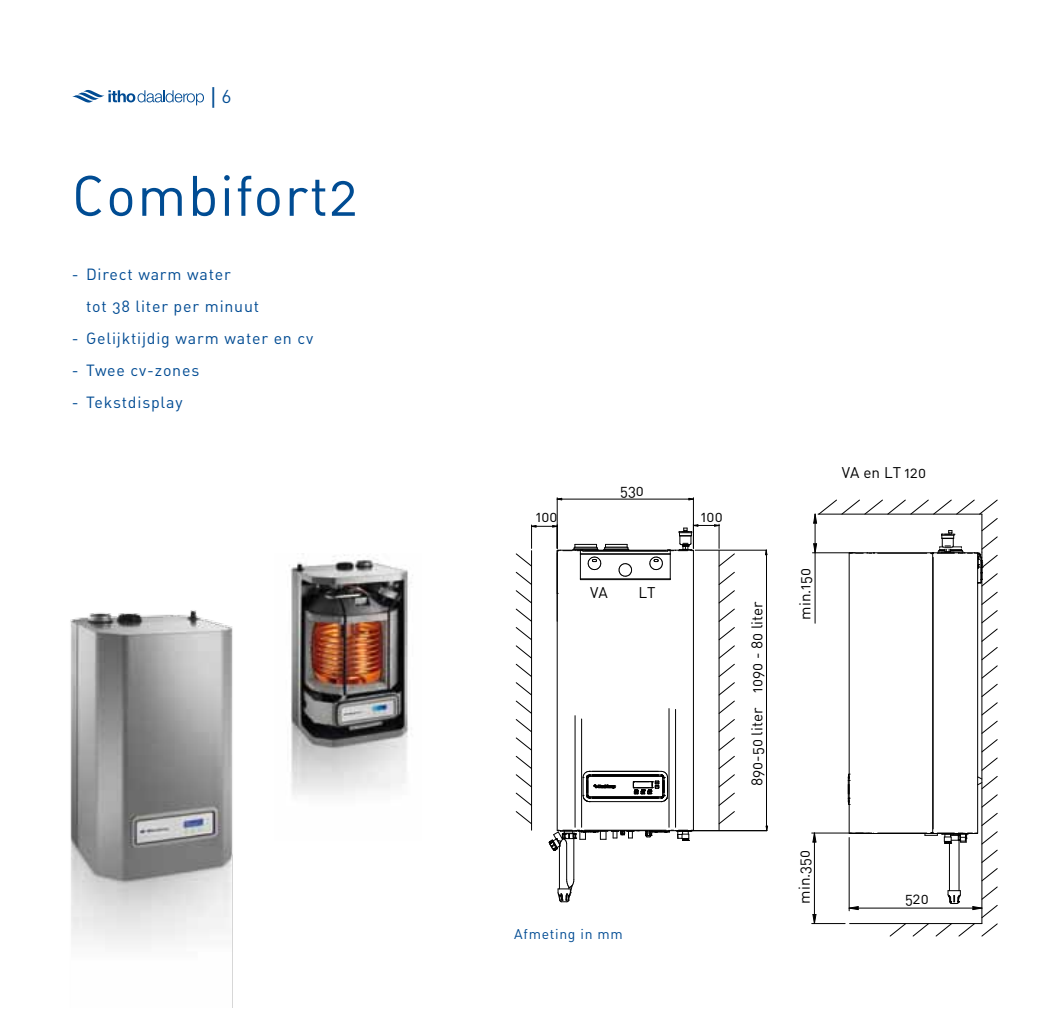
<style>
.page{position:relative;width:1055px;height:1027px;background:#fff}
.page>*{position:absolute;margin:0;border:0;box-sizing:border-box;transform-origin:0 0}
.t1{font:56px "DIN Regular Alternate";letter-spacing:.025em;color:#004c93}
.t2{font:24px "DIN Regular Alternate";color:#004c93}
.t3{font:16px/32px "DIN Regular Alternate";letter-spacing:.05em;color:#004b93}
.t4{font:15.4px "DIN Regular Alternate";color:#000}
.t5{font:14px "DIN Regular Alternate";letter-spacing:.05em;color:#004b93}
.s1{font-size:18px}
</style>
<div class="page">
<svg style="left:72px;top:90px;width:132px;height:15px"></svg>
<img style="left:70px;top:610px;width:163px;height:397px">
<hr style="left:566px;top:843px;width:1px;height:36px;background:#000">
<hr style="left:573px;top:838px;width:1px;height:41px;background:#000">
<hr style="left:559px;top:845px;width:1px;height:43px;background:#000">
<svg style="left:557px;top:879px;width:17px;height:23px"></svg>
<hr style="left:557px;top:497px;width:1px;height:51px;background:#000">
<hr style="left:693px;top:497px;width:1px;height:51px;background:#000">
<hr style="left:557px;top:498px;width:136px;height:1px;background:#000">
<hr style="left:677px;top:830px;width:89px;height:1px;background:#000">
<hr style="left:695px;top:549px;width:71px;height:1px;background:#000">
<hr style="left:766px;top:549px;width:1px;height:281px;background:#000">
<svg style="left:515px;top:523px;width:220px;height:327px"></svg>
<hr style="left:811px;top:832px;width:58px;height:1px;background:#000">
<hr style="left:811px;top:922px;width:34px;height:1px;background:#000">
<svg style="left:812px;top:499px;width:186px;height:437px"></svg>
<hr style="left:812px;top:552px;width:43px;height:1px;background:#000">
<hr style="left:814px;top:514px;width:1px;height:109px;background:#000">
<img style="left:289px;top:553px;width:124px;height:242px">
<h2 class="t2" style="left:209px;top:82px;width:23px">|<span class="s1">6</span></h2>
<h1 class="t1" style="left:72px;top:160px;width:287px">Combifort2</h1>
<p class="t3" style="left:86px;top:258px;width:175px;text-indent:-14px">- Direct warm water<br>tot 38 liter per minuut</p>
<p class="t3" style="left:72px;top:322px;width:243px">- Gelijktijdig warm water en cv</p>
<p class="t3" style="left:72px;top:354px;width:129px">- Twee cv-zones</p>
<p class="t3" style="left:72px;top:386px;width:112px">- Tekstdisplay</p>
<p class="t4" style="left:536px;top:506px;width:23px">100</p>
<p class="t4" style="left:620px;top:480px;width:25px">530</p>
<p class="t4" style="left:590px;top:582px;width:19px">VA</p>
<p class="t4" style="left:638px;top:582px;width:19px">LT</p>
<p class="t5" style="left:514px;top:925px;width:110px">Afmeting in mm</p>
<p class="t4" style="left:701px;top:507px;width:23px">100</p>
<p class="t4" style="left:747px;top:785px;width:186px;rotate:-90deg">890-50 liter 1090 - 80 liter</p>
<p class="t4" style="left:841px;top:462px;width:86px">VA en LT 120</p>
<p class="t4" style="left:795px;top:620px;width:54px;rotate:-90deg">min.150</p>
<p class="t4" style="left:794px;top:903px;width:56px;rotate:-90deg">min.350</p>
<p class="t4" style="left:905px;top:888px;width:25px">520</p>
</div>
